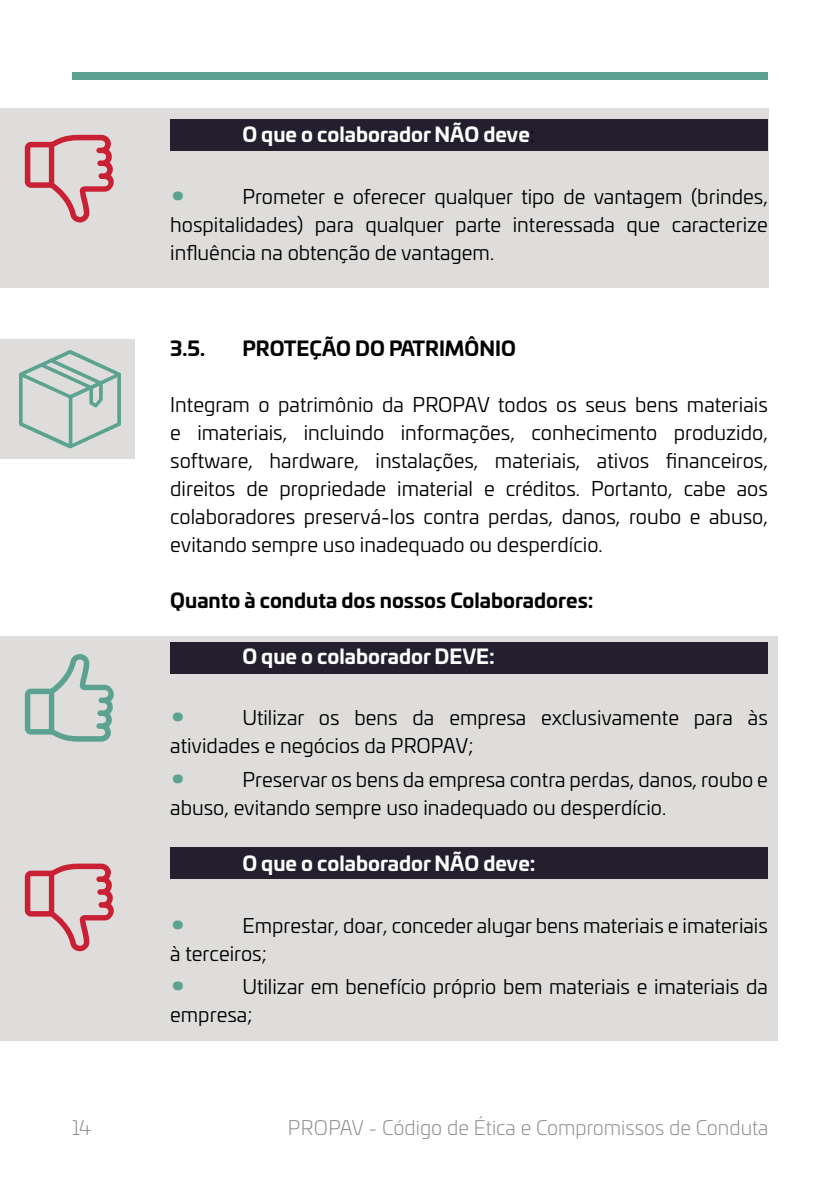
<style>
.page{position:relative;width:840px;height:1191px;background:#fff}
.page>*{position:absolute;margin:0;border:0;box-sizing:border-box;transform-origin:0 0}
.t1{font:20px/28px "Univia Pro";color:#000}
.t2{font:700 20px "Univia Pro";color:#fff}
.t3{font:700 20px "Univia Pro";color:#000}
.t4{font:300 20px "Univia Pro";color:#8c8d8e}
.s1{font-weight:400;color:#000}
.s2{font-weight:700;font-size:28px;color:#5ba390}
</style>
<div class="page">
<div style="left:72px;top:72px;width:695px;height:7px;background:#5ba390"></div>
<div style="left:0;top:636px;width:777px;height:404px;background:#dedddc"></div>
<div style="left:0;top:109px;width:767px;height:179px;background:#dedddc"></div>
<div style="left:170px;top:848px;width:597px;height:31px;background:#241f2f"></div>
<div style="left:170px;top:642px;width:597px;height:31px;background:#241f2f"></div>
<div style="left:170px;top:119px;width:597px;height:31px;background:#241f2f"></div>
<svg style="left:25px;top:135px;width:89px;height:88px"></svg>
<svg style="left:25px;top:863px;width:89px;height:88px"></svg>
<div style="left:0;top:340px;width:134px;height:119px;background:#dedddc"></div>
<svg style="left:25px;top:654px;width:89px;height:87px"></svg>
<svg style="left:19px;top:350px;width:102px;height:98px"></svg>
<p class="t2" style="left:242px;top:119px;width:293px">O que o colaborador NÃO deve<span class="s1">:</span></p>
<p class="t1" style="left:170px;top:182px;width:598px;text-align:justify"><span class="s2">•</span> Prometer e oferecer qualquer tipo de vantagem (brindes, hospitalidades) para qualquer parte interessada que caracterize influência na obtenção de vantagem.</p>
<p class="t3" style="left:170px;top:332px;width:36px">3.5.</p>
<p class="t3" style="left:242px;top:332px;width:275px">PROTEÇÃO DO PATRIMÔNIO</p>
<p class="t1" style="left:170px;top:389px;width:598px;text-align:justify">Integram o patrimônio da PROPAV todos os seus bens materiais e imateriais, incluindo informações, conhecimento produzido, software, hardware, instalações, materiais, ativos financeiros, direitos de propriedade imaterial e créditos. Portanto, cabe aos colaboradores preservá-los contra perdas, danos, roubo e abuso, evitando sempre uso inadequado ou desperdício.</p>
<p class="t3" style="left:170px;top:584px;width:424px">Quanto à conduta dos nossos Colaboradores:</p>
<p class="t2" style="left:242px;top:640px;width:254px">O que o colaborador DEVE:</p>
<p class="t1" style="left:170px;top:703px;width:598px"><span class="s2">•</span> Utilizar os bens da empresa exclusivamente para às atividades e negócios da PROPAV;</p>
<p class="t1" style="left:170px;top:764px;width:598px"><span class="s2">•</span> Preservar os bens da empresa contra perdas, danos, roubo e abuso, evitando sempre uso inadequado ou desperdício.</p>
<p class="t2" style="left:242px;top:847px;width:294px">O que o colaborador NÃO deve:</p>
<p class="t1" style="left:170px;top:910px;width:598px"><span class="s2">•</span> Emprestar, doar, conceder alugar bens materiais e imateriais à terceiros;</p>
<p class="t1" style="left:170px;top:972px;width:598px"><span class="s2">•</span> Utilizar em benefício próprio bem materiais e imateriais da empresa;</p>
<p class="t4" style="left:72px;top:1113px;width:21px">14</p>
<p class="t4" style="left:288px;top:1113px;width:482px">PROPAV - Código de Ética e Compromissos de Conduta</p>
</div>
